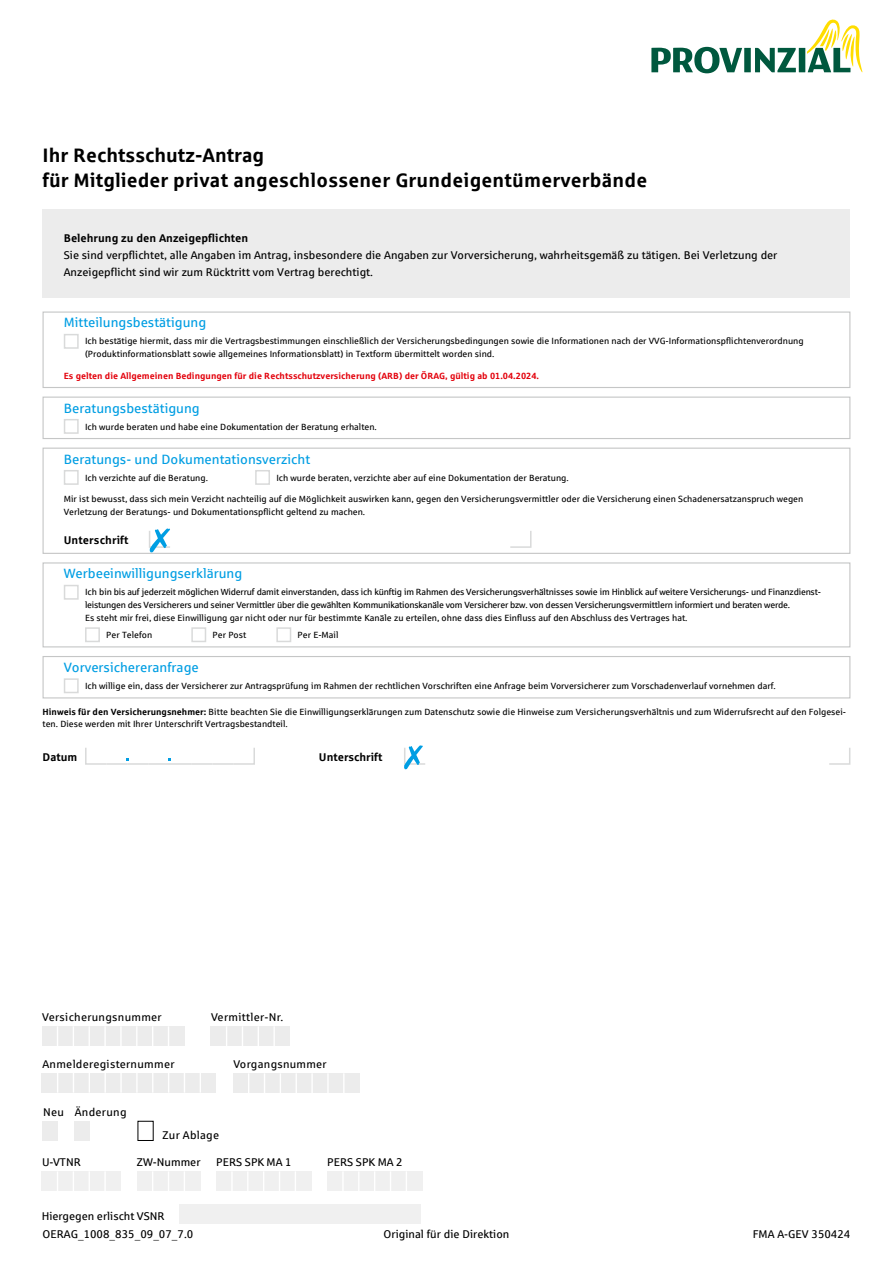
<style>
.page{position:relative;width:893px;height:1263px;background:#fff}
.page>*{position:absolute;margin:0;border:0;box-sizing:border-box;transform-origin:0 0}
.t1{font:700 19.5px/25.5px "Sparkasse Rg";letter-spacing:.01em;color:#000}
.t2{font:13.5px "Sparkasse Rg";color:#009ee3}
.copy{font:11.25px/17px "Sparkasse Rg";color:#000}
.Copy1{font:11.25px "Sparkasse Rg";letter-spacing:.025em;color:#000}
.t3{font:700 11.25px "Sparkasse Rg";color:#000}
.Copy1-2{font:11.25px "Sparkasse Rg";color:#000}
.copy-2{font:11.25px "Sparkasse Rg";letter-spacing:.025em;color:#000}
.t4{font:9px/12.8px "Sparkasse Rg";color:#000}
.t5{font:9px/12.8px "Sparkasse Rg";letter-spacing:-.02em;color:#000}
.t6{font:700 9px "Sparkasse Rg";color:#e3000b}
.s1{font-weight:700}
</style>
<div class="page">
<div style="left:43px;top:209px;width:807px;height:89px;background:#ececec"></div>
<div style="left:137px;top:1171px;width:63px;height:20px;background:#f0f0f0"></div>
<svg style="left:152px;top:1172px;width:1px;height:19px"></svg>
<svg style="left:168px;top:1172px;width:1px;height:19px"></svg>
<svg style="left:184px;top:1172px;width:1px;height:19px"></svg>
<div style="left:42px;top:1171px;width:79px;height:20px;background:#f0f0f0"></div>
<svg style="left:57px;top:1172px;width:1px;height:19px"></svg>
<svg style="left:73px;top:1172px;width:1px;height:19px"></svg>
<svg style="left:89px;top:1172px;width:1px;height:19px"></svg>
<hr style="left:104px;top:1171px;width:2px;height:20px;background:#fff">
<div style="left:216px;top:1171px;width:95px;height:20px;background:#f0f0f0"></div>
<hr style="left:231px;top:1171px;width:2px;height:20px;background:#fff">
<svg style="left:247px;top:1172px;width:1px;height:19px"></svg>
<svg style="left:263px;top:1172px;width:1px;height:19px"></svg>
<svg style="left:279px;top:1172px;width:1px;height:19px"></svg>
<svg style="left:295px;top:1172px;width:1px;height:19px"></svg>
<div style="left:327px;top:1171px;width:95px;height:20px;background:#f0f0f0"></div>
<hr style="left:342px;top:1171px;width:2px;height:20px;background:#fff">
<svg style="left:358px;top:1172px;width:1px;height:19px"></svg>
<svg style="left:374px;top:1172px;width:1px;height:19px"></svg>
<svg style="left:390px;top:1172px;width:1px;height:19px"></svg>
<svg style="left:406px;top:1172px;width:1px;height:19px"></svg>
<div style="left:179px;top:1204px;width:241px;height:20px;background:#f0f0f0"></div>
<div style="left:42px;top:1026px;width:142px;height:20px;background:#ececec"></div>
<svg style="left:57px;top:1026px;width:1px;height:20px"></svg>
<svg style="left:73px;top:1026px;width:1px;height:20px"></svg>
<svg style="left:89px;top:1026px;width:1px;height:20px"></svg>
<hr style="left:104px;top:1026px;width:2px;height:20px;background:#fff">
<hr style="left:120px;top:1026px;width:2px;height:20px;background:#fff">
<hr style="left:136px;top:1026px;width:2px;height:20px;background:#fff">
<svg style="left:152px;top:1026px;width:1px;height:20px"></svg>
<svg style="left:168px;top:1026px;width:1px;height:20px"></svg>
<div style="left:211px;top:1026px;width:79px;height:20px;background:#ececec"></div>
<svg style="left:226px;top:1026px;width:1px;height:20px"></svg>
<svg style="left:242px;top:1026px;width:1px;height:20px"></svg>
<svg style="left:258px;top:1026px;width:1px;height:20px"></svg>
<hr style="left:273px;top:1026px;width:2px;height:20px;background:#fff">
<div style="left:42px;top:1073px;width:174px;height:20px;background:#ececec"></div>
<svg style="left:57px;top:1073px;width:1px;height:20px"></svg>
<svg style="left:73px;top:1073px;width:1px;height:20px"></svg>
<svg style="left:89px;top:1073px;width:1px;height:20px"></svg>
<hr style="left:104px;top:1073px;width:2px;height:20px;background:#fff">
<hr style="left:120px;top:1073px;width:2px;height:20px;background:#fff">
<hr style="left:136px;top:1073px;width:2px;height:20px;background:#fff">
<svg style="left:152px;top:1073px;width:1px;height:20px"></svg>
<svg style="left:168px;top:1073px;width:1px;height:20px"></svg>
<svg style="left:184px;top:1073px;width:1px;height:20px"></svg>
<svg style="left:200px;top:1073px;width:1px;height:20px"></svg>
<div style="left:233px;top:1073px;width:127px;height:20px;background:#ececec"></div>
<svg style="left:248px;top:1073px;width:1px;height:20px"></svg>
<svg style="left:264px;top:1073px;width:1px;height:20px"></svg>
<svg style="left:280px;top:1073px;width:1px;height:20px"></svg>
<svg style="left:296px;top:1073px;width:1px;height:20px"></svg>
<hr style="left:311px;top:1073px;width:2px;height:20px;background:#fff">
<hr style="left:327px;top:1073px;width:2px;height:20px;background:#fff">
<svg style="left:343px;top:1073px;width:1px;height:20px"></svg>
<div style="left:42px;top:1121px;width:16px;height:19px;background:#ececec"></div>
<div style="left:74px;top:1121px;width:16px;height:19px;background:#ececec"></div>
<div style="left:64px;top:334px;width:15px;height:15px;border:2px solid #d9dada"></div>
<div style="left:64px;top:419px;width:15px;height:15px;border:2px solid #d9dada"></div>
<div style="left:64px;top:470px;width:15px;height:15px;border:2px solid #d9dada"></div>
<div style="left:255px;top:470px;width:15px;height:15px;border:2px solid #d9dada"></div>
<svg style="left:510px;top:531px;width:22px;height:17px"></svg>
<div style="left:64px;top:585px;width:15px;height:15px;border:2px solid #d9dada"></div>
<div style="left:85px;top:627px;width:15px;height:15px;border:2px solid #d9dada"></div>
<div style="left:191px;top:627px;width:15px;height:15px;border:2px solid #d9dada"></div>
<div style="left:276px;top:627px;width:15px;height:15px;border:2px solid #d9dada"></div>
<div style="left:64px;top:678px;width:15px;height:15px;border:2px solid #d9dada"></div>
<svg style="left:85px;top:748px;width:21px;height:17px"></svg>
<hr style="left:106px;top:763px;width:22px;height:2px;background:#d9dada">
<hr style="left:127px;top:763px;width:22px;height:2px;background:#d9dada">
<hr style="left:149px;top:763px;width:21px;height:2px;background:#d9dada">
<hr style="left:170px;top:763px;width:21px;height:2px;background:#d9dada">
<hr style="left:191px;top:763px;width:21px;height:2px;background:#d9dada">
<hr style="left:212px;top:763px;width:22px;height:2px;background:#d9dada">
<svg style="left:233px;top:748px;width:22px;height:17px"></svg>
<svg style="left:829px;top:747px;width:22px;height:18px"></svg>
<div style="left:43px;top:311px;width:807px;height:77px;border:1px solid #c5c6c6"></div>
<div style="left:43px;top:397px;width:807px;height:42px;border:1px solid #c5c6c6"></div>
<div style="left:43px;top:448px;width:807px;height:106px;border:1px solid #c5c6c6"></div>
<div style="left:43px;top:562px;width:807px;height:85px;border:1px solid #c5c6c6"></div>
<div style="left:43px;top:656px;width:807px;height:42px;border:1px solid #c5c6c6"></div>
<svg style="left:149px;top:528px;width:21px;height:24px"></svg>
<svg style="left:404px;top:745px;width:21px;height:24px"></svg>
<svg style="left:651px;top:20px;width:211px;height:53px"></svg>
<h1 class="t1" style="left:43px;top:141px;width:606px">Ihr Rechtsschutz-Antrag<br>für Mitglieder privat angeschlossener Grundeigentümerverbände</h1>
<p class="t3" style="left:64px;top:231px;width:186px">Belehrung zu den Anzeigepflichten</p>
<p class="copy" style="left:64px;top:247px;width:715px">Sie sind verpflichtet, alle Angaben im Antrag, insbesondere die Angaben zur Vorversicherung, wahrheitsgemäß zu tätigen. Bei Verletzung der<br>Anzeigepflicht sind wir zum Rücktritt vom Vertrag berechtigt.</p>
<h2 class="t2" style="left:64px;top:314px;width:144px">Mitteilungsbestätigung</h2>
<p class="t4" style="left:85px;top:335px;width:720px">Ich bestätige hiermit, dass mir die Vertragsbestimmungen einschließlich der Versicherungsbedingungen sowie die Informationen nach der VVG-Informationspflichtenverordnung (Produktinformationsblatt sowie allgemeines Informationsblatt) in Textform übermittelt worden sind.</p>
<p class="t6" style="left:64px;top:370px;width:477px">Es gelten die Allgemeinen Bedingungen für die Rechtsschutzversicherung (ARB) der ÖRAG, gültig ab 01.04.2024.</p>
<h2 class="t2" style="left:64px;top:400px;width:138px">Beratungsbestätigung</h2>
<p class="t4" style="left:85px;top:420px;width:293px">Ich wurde beraten und habe eine Dokumentation der Beratung erhalten.</p>
<h2 class="t2" style="left:64px;top:451px;width:248px">Beratungs- und Dokumentationsverzicht</h2>
<p class="t4" style="left:85px;top:471px;width:124px">Ich verzichte auf die Beratung.</p>
<p class="t4" style="left:276px;top:471px;width:294px">Ich wurde beraten, verzichte aber auf eine Dokumentation der Beratung.</p>
<p class="t4" style="left:64px;top:492px;width:741px">Mir ist bewusst, dass sich mein Verzicht nachteilig auf die Möglichkeit auswirken kann, gegen den Versicherungsvermittler oder die Versicherung einen Schadenersatzanspruch wegen<br>Verletzung der Beratungs- und Dokumentationspflicht geltend zu machen.</p>
<p class="t3" style="left:64px;top:533px;width:66px">Unterschrift</p>
<h2 class="t2" style="left:64px;top:565px;width:180px">Werbeeinwilligungserklärung</h2>
<p class="t5" style="left:85px;top:586px;width:737px">Ich bin bis auf jederzeit möglichen Widerruf damit einverstanden, dass ich künftig im Rahmen des Versicherungsverhältnisses sowie im Hinblick auf weitere Versicherungs- und Finanzdienst&shy;leistungen des Versicherers und seiner Vermittler über die gewählten Kommunikationskanäle vom Versicherer bzw. von dessen Versicherungsvermittlern informiert und beraten werde.<br>Es steht mir frei, diese Einwilligung gar nicht oder nur für bestimmte Kanäle zu erteilen, ohne dass dies Einfluss auf den Abschluss des Vertrages hat.</p>
<p class="t4" style="left:106px;top:628px;width:47px">Per Telefon</p>
<p class="t4" style="left:213px;top:628px;width:35px">Per Post</p>
<p class="t4" style="left:298px;top:628px;width:42px">Per E-Mail</p>
<h2 class="t2" style="left:64px;top:659px;width:137px">Vorversichereranfrage</h2>
<p class="t4" style="left:85px;top:679px;width:692px">Ich willige ein, dass der Versicherer zur Antragsprüfung im Rahmen der rechtlichen Vorschriften eine Anfrage beim Vorversicherer zum Vorschadenverlauf vornehmen darf.</p>
<p class="t4" style="left:43px;top:705px;width:805px"><span class="s1">Hinweis für den Versicherungsnehmer:</span> Bitte beachten Sie die Einwilligungserklärungen zum Datenschutz sowie die Hinweise zum Versicherungsverhältnis und zum Widerrufsrecht auf den Folgesei&shy;ten. Diese werden mit Ihrer Unterschrift Vertragsbestandteil.</p>
<p class="t3" style="left:43px;top:750px;width:36px">Datum</p>
<p class="t3" style="left:319px;top:750px;width:65px">Unterschrift</p>
<p class="copy-2" style="left:42px;top:1010px;width:121px">Versicherungsnummer</p>
<p class="Copy1" style="left:211px;top:1010px;width:74px">Vermittler-Nr.</p>
<p class="Copy1" style="left:42px;top:1057px;width:134px">Anmelderegisternummer</p>
<p class="Copy1" style="left:233px;top:1057px;width:95px">Vorgangsnummer</p>
<p class="Copy1" style="left:43px;top:1105px;width:22px">Neu</p>
<p class="Copy1" style="left:75px;top:1105px;width:53px">Änderung</p>
<p class="Copy1" style="left:162px;top:1128px;width:58px">Zur Ablage</p>
<p class="Copy1" style="left:42px;top:1155px;width:40px">U-VTNR</p>
<p class="Copy1-2" style="left:137px;top:1155px;width:65px">ZW-Nummer</p>
<p class="Copy1-2" style="left:216px;top:1155px;width:77px">PERS SPK MA 1</p>
<p class="Copy1-2" style="left:327px;top:1155px;width:77px">PERS SPK MA 2</p>
<p class="Copy1-2" style="left:42px;top:1209px;width:125px">Hiergegen erlischt VSNR</p>
<p class="copy" style="left:384px;top:1225px;width:127px">Original für die Direktion</p>
<p class="copy" style="left:43px;top:1225px;width:152px">OERAG_1008_835_09_07_7.0</p>
<p class="copy" style="left:753px;top:1225px;width:99px">FMA A-GEV 350424</p>
</div>
